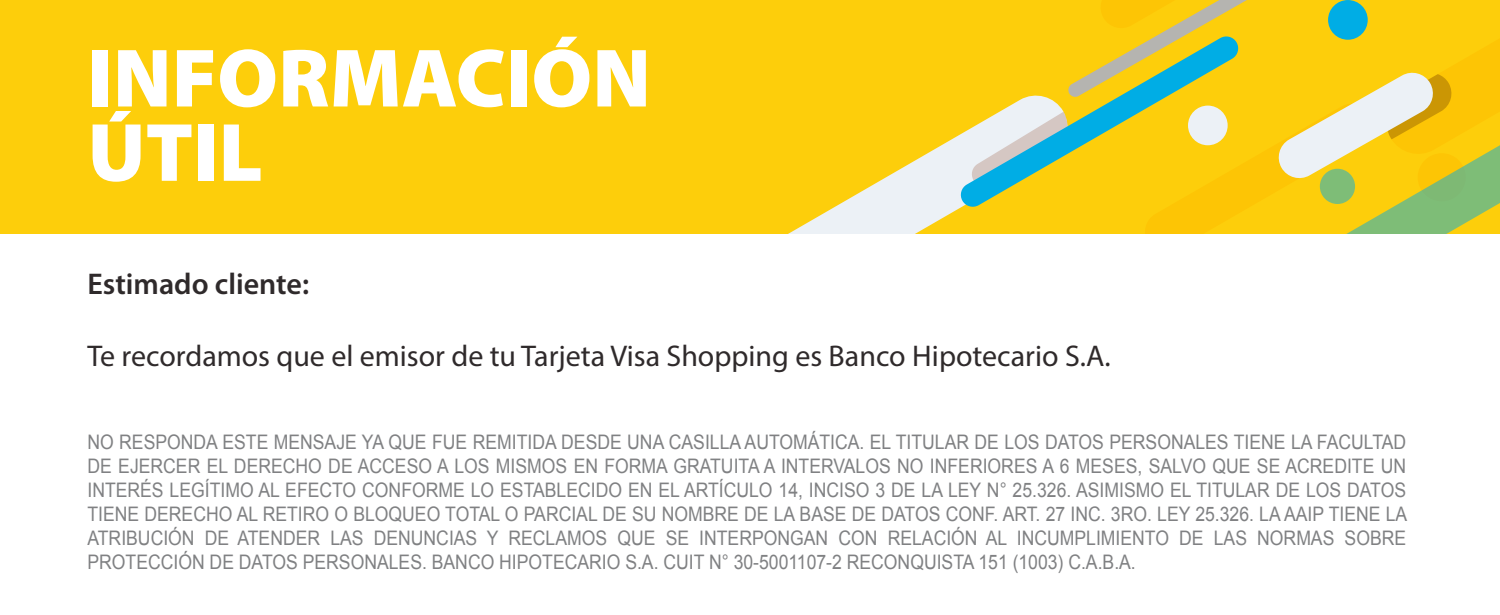
<style>
.page{position:relative;width:1500px;height:615px;background:#fff}
.page>*{position:absolute;margin:0;border:0;box-sizing:border-box;transform-origin:0 0}
.t1{font:900 83.4px/74.2px "Myriad Pro";color:#fff}
.t2{font:30px "Myriad Pro";color:#2f2a2b}
.t3{font:600 30px "Myriad Pro";color:#2f2a2b}
.t4{font:20px/24px "Arial";color:#808183;text-align:justify;scale:.88 1}
</style>
<div class="page">
<div style="left:0;top:0;width:1500px;height:233px;background:#fdce0b"></div>
<svg style="left:790px;top:135px;width:170px;height:98px"></svg>
<svg style="left:1158px;top:0;width:342px;height:233px"></svg>
<svg style="left:959px;top:35px;width:281px;height:173px"></svg>
<h1 class="t1" style="left:87px;top:42px;width:565px">INFORMACIÓN<br>ÚTIL</h1>
<h2 class="t3" style="left:87px;top:267px;width:223px">Estimado cliente:</h2>
<h2 class="t2" style="left:87px;top:337px;width:1025px">Te recordamos que el emisor de tu Tarjeta Visa Shopping es Banco Hipotecario S.A.</h2>
<p class="t4" style="left:87px;top:429px;width:1501px">NO RESPONDA ESTE MENSAJE YA QUE FUE REMITIDA DESDE UNA CASILLA AUTOMÁTICA. EL TITULAR DE LOS DATOS PERSONALES TIENE LA FACULTAD DE EJERCER EL DERECHO DE ACCESO A LOS MISMOS EN FORMA GRATUITA A INTERVALOS NO INFERIORES A 6 MESES, SALVO QUE SE ACREDITE UN INTERÉS LEGÍTIMO AL EFECTO CONFORME LO ESTABLECIDO EN EL ARTÍCULO 14, INCISO 3 DE LA LEY N° 25.326. ASIMISMO EL TITULAR DE LOS DATOS TIENE DERECHO AL RETIRO O BLOQUEO TOTAL O PARCIAL DE SU NOMBRE DE LA BASE DE DATOS CONF. ART. 27 INC. 3RO. LEY 25.326. LA AAIP TIENE LA ATRIBUCIÓN DE ATENDER LAS DENUNCIAS Y RECLAMOS QUE SE INTERPONGAN CON RELACIÓN AL INCUMPLIMIENTO DE LAS NORMAS SOBRE PROTECCIÓN DE DATOS PERSONALES. BANCO HIPOTECARIO S.A. CUIT N° 30-5001107-2 RECONQUISTA 151 (1003) C.A.B.A.</p>
</div>
